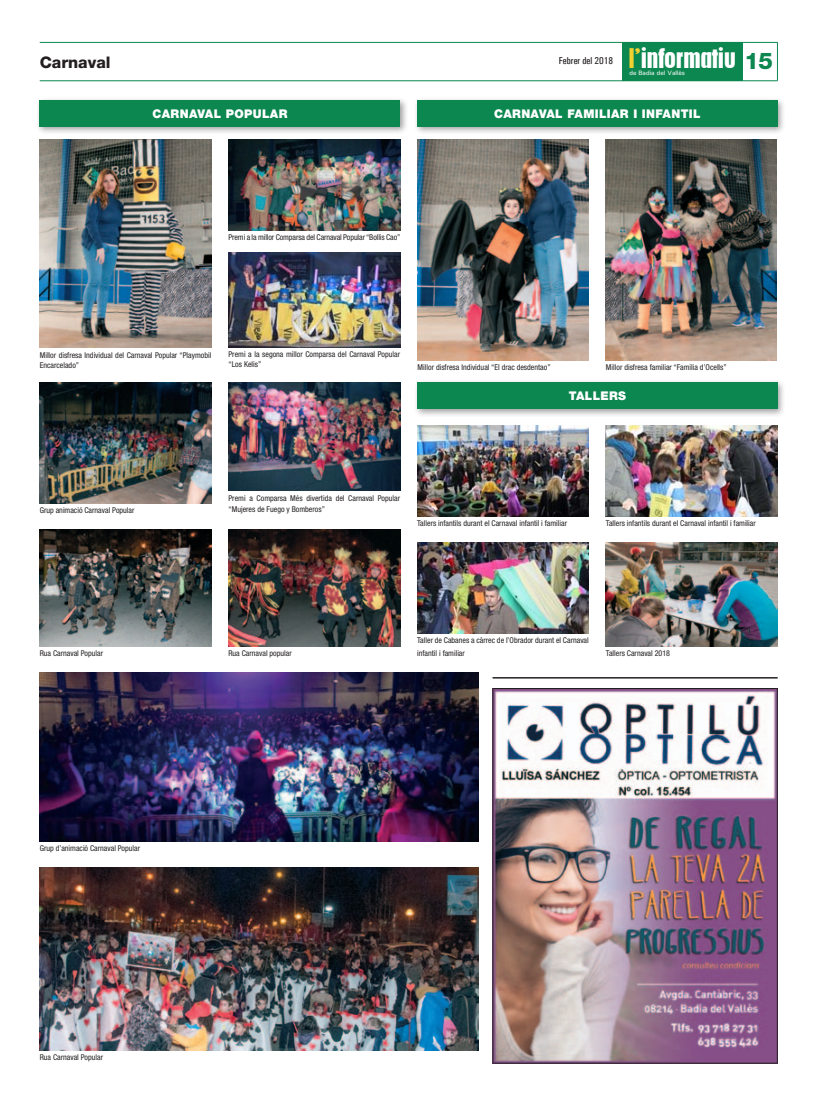
<style>
.page{position:relative;width:823px;height:1106px;background:#fff}
.page>*{position:absolute;margin:0;border:0;box-sizing:border-box;transform-origin:0 0}
.t1{font:22.3px "Pilsen Plakat";color:#fff}
.t2{font:800 16px "Helvetica Neue LT Std";color:#231f20}
.t3{font:900 12px "Helvetica Neue LT Std";letter-spacing:.03em;color:#fff}
.t4{font:500 condensed 10px "Univers";color:#231f20}
.t5{font:condensed 8px/10px "Helvetica Neue LT Std";color:#231f20}
.t6{font:500 6.4px "Univers";color:#fff}
.s1{color:#f2d231}
.s2{font-family:"Helvetica Neue LT Std";font-weight:800;font-size:23px;color:#0d8750}
</style>
<div class="page">
<hr style="left:492px;top:677px;width:285px;height:1px;background:#231f20">
<hr style="left:492px;top:678px;width:285px;height:1px;background:#231f20">
<img style="left:494px;top:690px;width:281px;height:371px">
<div style="left:492px;top:688px;width:285px;height:375px;border:1px solid #231f20"></div>
<div style="left:412px;top:96px;width:373px;height:38px;background:#231f20;opacity:.42"></div>
<div style="left:417px;top:100px;width:360px;height:26px;background:#0d8750"></div>
<div style="left:412px;top:378px;width:373px;height:39px;background:#231f20;opacity:.42"></div>
<div style="left:417px;top:383px;width:360px;height:26px;background:#0d8750"></div>
<div style="left:35px;top:96px;width:373px;height:38px;background:#231f20;opacity:.42"></div>
<div style="left:40px;top:100px;width:360px;height:26px;background:#0d8750"></div>
<hr style="left:40px;top:42px;width:737px;height:1px;background:#0d8750">
<hr style="left:40px;top:81px;width:737px;height:1px;background:#0d8750">
<hr style="left:776px;top:42px;width:1px;height:39px;background:#0d8750">
<div style="left:621px;top:42px;width:121px;height:39px;background:#0d8750"></div>
<img style="left:605px;top:542px;width:172px;height:104px">
<img style="left:40px;top:867px;width:438px;height:183px">
<img style="left:228px;top:529px;width:172px;height:117px">
<img style="left:40px;top:529px;width:171px;height:117px">
<img style="left:40px;top:383px;width:171px;height:120px">
<img style="left:228px;top:139px;width:172px;height:91px">
<img style="left:228px;top:252px;width:172px;height:95px">
<img style="left:228px;top:383px;width:172px;height:107px">
<img style="left:417px;top:139px;width:171px;height:221px">
<img style="left:605px;top:139px;width:170px;height:221px">
<img style="left:40px;top:139px;width:171px;height:208px">
<img style="left:40px;top:672px;width:438px;height:169px">
<img style="left:605px;top:425px;width:171px;height:91px">
<img style="left:417px;top:425px;width:171px;height:91px">
<img style="left:417px;top:542px;width:171px;height:91px">
<h2 class="t2" style="left:40px;top:53px;width:72px">Carnaval</h2>
<p class="t4" style="left:558px;top:55px;width:56px">Febrer del 2018</p>
<h1 class="t1" style="left:628px;top:40px;width:146px"><span class="s1">l'</span>informatiu <span class="s2">15</span></h1>
<p class="t6" style="left:629px;top:69px;width:57px">de Badia del Vallès</p>
<h3 class="t3" style="left:152px;top:106px;width:136px">CARNAVAL POPULAR</h3>
<p class="t5" style="left:228px;top:232px;width:173px">Premi a la millor Comparsa del Carnaval Popular “Bollis Cao”</p>
<h3 class="t3" style="left:494px;top:106px;width:207px">CARNAVAL FAMILIAR I INFAN TIL</h3>
<p class="t5" style="left:228px;top:349px;width:173px">Premi a la segona millor Comparsa del Carnaval Popular “Los Kelis”</p>
<p class="t5" style="left:40px;top:350px;width:173px">Millor disfresa Individual del Carnaval Popular “Playmobil<br>Encarcelado”</p>
<p class="t5" style="left:417px;top:362px;width:134px">Millor disfresa Individual “El drac desdentao”</p>
<p class="t5" style="left:605px;top:362px;width:122px">Millor disfresa familiar “Familia d’Ocells”</p>
<p class="t5" style="left:40px;top:505px;width:96px">Grup animació Carnaval Popular</p>
<p class="t5" style="left:40px;top:648px;width:65px">Rua Carnaval Popular</p>
<p class="t5" style="left:40px;top:843px;width:102px">Grup d’animació Carnaval Popular</p>
<p class="t5" style="left:40px;top:1051px;width:65px">Rua Carnaval Popular</p>
<h3 class="t3" style="left:568px;top:389px;width:59px">TALLERS</h3>
<p class="t5" style="left:228px;top:492px;width:173px;line-height:11px">Premi a Comparsa Més divertida del Carnaval Popular “Mujeres de Fuego y Bomberos”</p>
<p class="t5" style="left:417px;top:518px;width:151px">Tallers infantils durant el Carnaval infantil i familiar</p>
<p class="t5" style="left:605px;top:518px;width:151px">Tallers infantils durant el Carnaval infantil i familiar</p>
<p class="t5" style="left:417px;top:633px;width:173px;line-height:13px">Taller de Cabanes a càrrec de l’Obrador durant el Carnaval infantil i familiar</p>
<p class="t5" style="left:228px;top:648px;width:65px">Rua Carnaval popular</p>
<p class="t5" style="left:605px;top:648px;width:66px">Tallers Carnaval 2018</p>
</div>
